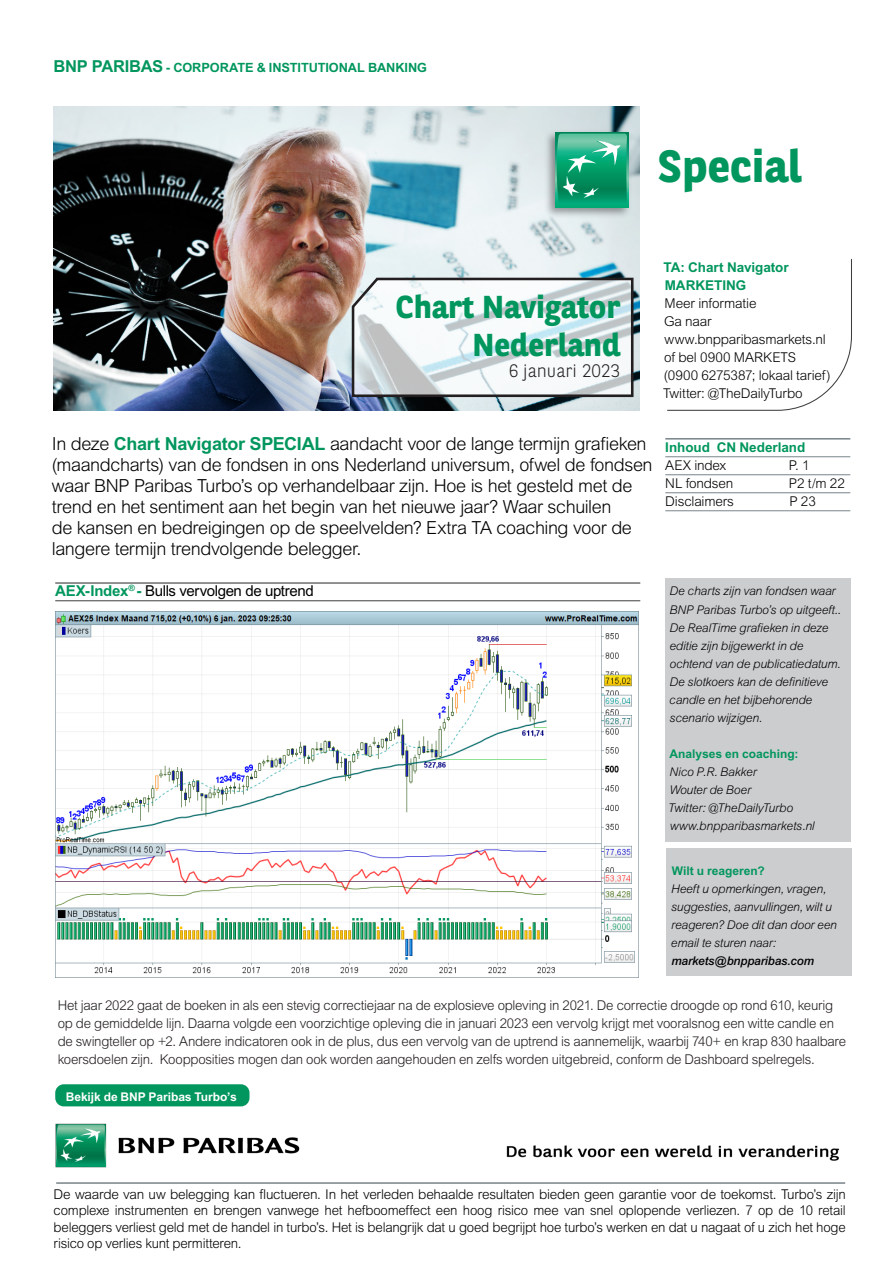
<style>
.page{position:relative;width:893px;height:1263px;background:#fff}
.page>*{position:absolute;margin:0;border:0;box-sizing:border-box;transform-origin:0 0}
.Réf_8_couv{font:700 45px "BNPP Sans";color:#00965d}
.Réf_8_couv-2{font:700 31.65px/38px "BNPP Sans";color:#00965d;text-align:right}
.Body{font:300 18px/21px "Arial MT Std";letter-spacing:-.02em;color:#000}
.Réf_8_couv-3{font:300 18px "BNPP Sans";color:#231f20}
.t1{font:15px "Arial MT Std";letter-spacing:-.025em;color:#000}
.Intro_text_14_16pt{font:300 13.5px/16.5px "Arial MT Std";letter-spacing:-.015em;color:#000;text-align:justify}
.Body-2{font:300 13.5px/18px "Arial MT Std";letter-spacing:-.02em;color:#231f20}
.Subheading_level_1_9{font:700 13.5px "Arial MT Std";color:#00965d}
.Intro_text_14_16pt-2{font:700 13.5px "Arial MT Std";letter-spacing:-.005em;color:#00965d}
.Subheading_level_1_9-2{font:300 13.5px "Arial MT Std";letter-spacing:-.01em;color:#000}
.Business_area_8_5_9p{font:700 12.75px "Arial MT Std";letter-spacing:-.005em;color:#00965d}
.Intro_text_14_16pt-3{font:italic 300 12px/18px "Arial MT Std";letter-spacing:-.015em;color:#000}
.t2{font:700 12px "Arial MT Std";letter-spacing:-.005em;color:#fff}
.s1{font-size:16.5px}
.s2{font-weight:700;color:#00965d}
.s3{font-weight:700;font-style:normal;color:#00965d}
.s4{font-weight:500}
</style>
<div class="page">
<hr style="left:56px;top:1182px;width:789px;height:2px;background:#78848a">
<img style="left:54px;top:106px;width:585px;height:305px">
<hr style="left:665px;top:438px;width:185px;height:2px;background:#78848a">
<hr style="left:665px;top:456px;width:185px;height:1px;background:#78848a">
<hr style="left:665px;top:474px;width:185px;height:1px;background:#78848a">
<hr style="left:665px;top:492px;width:185px;height:1px;background:#78848a">
<hr style="left:665px;top:510px;width:185px;height:1px;background:#78848a">
<svg style="left:349px;top:276px;width:286px;height:122px"></svg>
<div style="left:665px;top:578px;width:185px;height:264px;background:#cccdcf"></div>
<img style="left:506px;top:1145px;width:334px;height:16px">
<img style="left:55px;top:1123px;width:245px;height:45px">
<svg style="left:667px;top:258px;width:185px;height:153px"></svg>
<img style="left:542px;top:126px;width:92px;height:95px">
<svg style="left:555px;top:132px;width:73px;height:75px"></svg>
<svg style="left:557px;top:134px;width:70px;height:71px;background:#2cab82"></svg>
<hr style="left:55px;top:582px;width:585px;height:2px;background:#3e3e3f">
<hr style="left:55px;top:600px;width:585px;height:1px;background:#3e3e3f">
<img style="left:56px;top:611px;width:582px;height:363px">
<div style="left:667px;top:848px;width:185px;height:128px;background:#cccdcf"></div>
<div style="left:55px;top:1084px;width:194px;height:22px;background:#00965d;border-radius:9px"></div>
<p class="Business_area_8_5_9p" style="left:54px;top:60px;width:375px"><span class="s1">BNP PARIBAS</span> - CORPORATE &amp; INSTITUTIONAL BANKING</p>
<p class="Réf_8_couv-2" style="left:396px;top:286px;width:226px">Chart Navigator<br>Nederland</p>
<p class="Réf_8_couv-3" style="left:509px;top:359px;width:113px">6 januari 2023</p>
<p class="Réf_8_couv" style="left:658px;top:135px;width:145px">Special</p>
<p class="Subheading_level_1_9" style="left:664px;top:260px;width:127px">TA: Chart Navigator</p>
<p class="Subheading_level_1_9" style="left:665px;top:278px;width:83px">MARKETING</p>
<p class="Subheading_level_1_9-2" style="left:664px;top:296px;width:94px">Meer informatie</p>
<p class="Intro_text_14_16pt" style="left:664px;top:313px;width:49px">Ga naar</p>
<p class="Intro_text_14_16pt" style="left:665px;top:331px;width:163px">www.bnpparibasmarkets.nl</p>
<p class="Intro_text_14_16pt" style="left:664px;top:349px;width:168px;line-height:18px">of bel 0900 MARKETS (0900 6275387; lokaal tarief)</p>
<p class="Intro_text_14_16pt" style="left:663px;top:385px;width:141px">Twitter: @TheDailyTurbo</p>
<p class="Body" style="left:52px;top:433px;width:602px">In deze <span class="s2">Chart Navigator SPECIAL</span> aandacht voor de lange termijn grafieken (maandcharts) van de fondsen in ons Nederland universum, ofwel de fondsen waar BNP Paribas Turbo’s op verhandelbaar zijn. Hoe is het gesteld met de trend en het sentiment aan het begin van het nieuwe jaar? Waar schuilen<br>de kansen en bedreigingen op de speelvelden? Extra TA coaching voor de langere termijn trendvolgende belegger.</p>
<p class="t1" style="left:55px;top:582px;width:260px"><span class="s2">AEX-Index</span><sup>®</sup> <span class="s2">-</span> Bulls vervolgen de uptrend</p>
<p class="Intro_text_14_16pt-2" style="left:665px;top:440px;width:142px">Inhoud CN Nederland</p>
<p class="Intro_text_14_16pt" style="left:665px;top:457px;width:63px">AEX index</p>
<p class="Intro_text_14_16pt" style="left:789px;top:457px;width:22px">P. 1</p>
<p class="Intro_text_14_16pt" style="left:665px;top:475px;width:70px">NL fondsen</p>
<p class="Intro_text_14_16pt" style="left:789px;top:475px;width:58px">P2 t/m 22</p>
<p class="Intro_text_14_16pt" style="left:665px;top:493px;width:70px">Disclaimers</p>
<p class="Intro_text_14_16pt" style="left:789px;top:493px;width:28px">P 23</p>
<p class="Intro_text_14_16pt-3" style="left:669px;top:582px;width:173px">De charts zijn van fondsen waar<br>BNP Paribas Turbo’s op uitgeeft..<br>De RealTime grafieken in deze editie zijn bijgewerkt in de ochtend van de publicatiedatum.<br>De slotkoers kan de definitieve candle en het bijbehorende scenario wijzigen.</p>
<p class="Intro_text_14_16pt-3" style="left:668px;top:744px;width:132px"><span class="s3">Analyses en coaching:<br></span>Nico P.R. Bakker<br>Wouter de Boer<br>Twitter: @TheDailyTurbo</p>
<p class="Intro_text_14_16pt-3" style="left:670px;top:816px;width:146px">www.bnpparibasmarkets.nl</p>
<p class="Intro_text_14_16pt-3" style="left:671px;top:862px;width:168px"><span class="s3">Wilt u reageren?<br></span>Heeft u opmerkingen, vragen, suggesties, aanvullingen, wilt u reageren? Doe dit dan door een email te sturen naar: <span class="s4">markets@bnpparibas.com</span></p>
<p class="Body-2" style="left:58px;top:997px;width:790px">Het jaar 2022 gaat de boeken in als een stevig correctiejaar na de explosieve opleving in 2021. De correctie droogde op rond 610, keurig op de gemiddelde lijn. Daarna volgde een voorzichtige opleving die in januari 2023 een vervolg krijgt met vooralsnog een witte candle en de swingteller op +2. Andere indicatoren ook in de plus, dus een vervolg van de uptrend is aannemelijk, waarbij 740+ en krap 830 haalbare koersdoelen zijn. Koopposities mogen dan ook worden aangehouden en zelfs worden uitgebreid, conform de Dashboard spelregels.</p>
<p class="t2" style="left:66px;top:1089px;width:172px">Bekijk de BNP Paribas Turbo’s</p>
<p class="Intro_text_14_16pt" style="left:54px;top:1186px;width:794px">De waarde van uw belegging kan fluctueren. In het verleden behaalde resultaten bieden geen garantie voor de toekomst. Turbo’s zijn complexe instrumenten en brengen vanwege het hefboomeffect een hoog risico mee van snel oplopende verliezen. 7 op de 10 retail beleggers verliest geld met de handel in turbo’s. Het is belangrijk dat u goed begrijpt hoe turbo’s werken en dat u nagaat of u zich het hoge risico op verlies kunt permitteren.</p>
</div>
